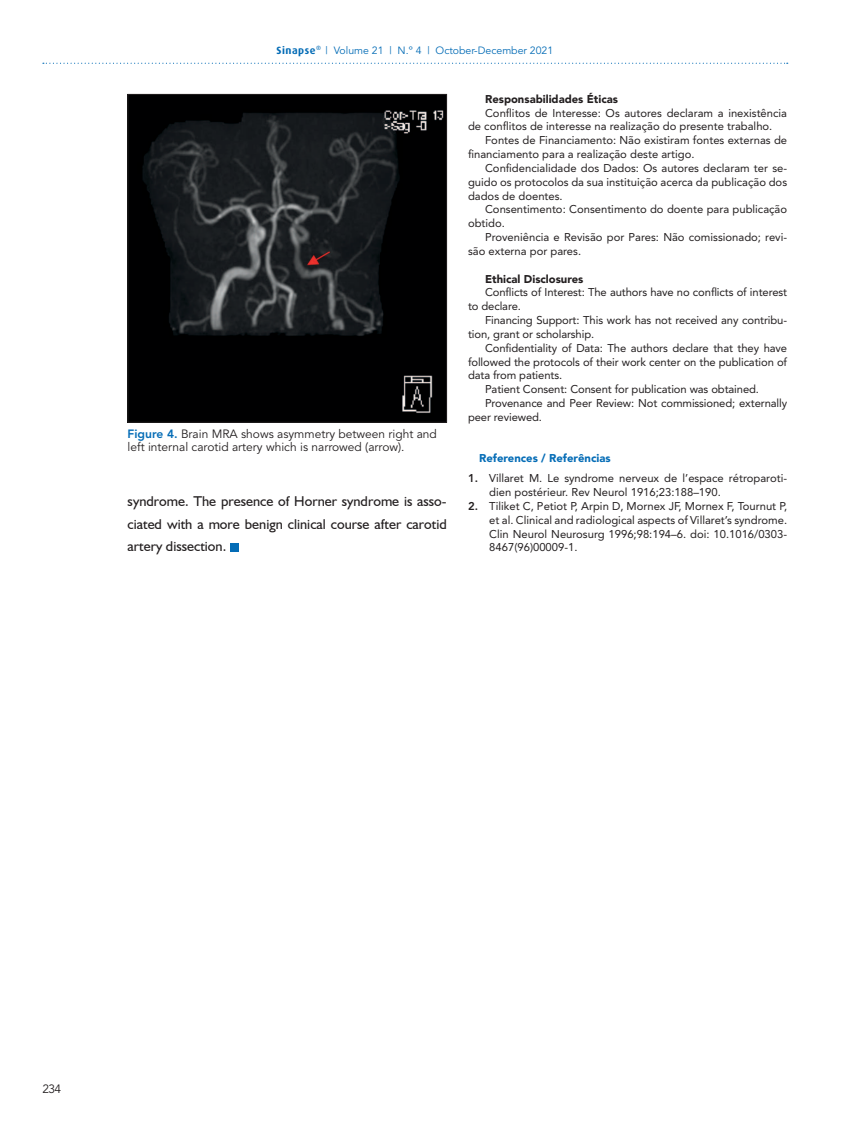
<style>
.page{position:relative;width:851px;height:1136px;background:#fff}
.page>*{position:absolute;margin:0;border:0;box-sizing:border-box;transform-origin:0 0}
.t1{font:14.25px/22.8px "Humanist 521 BT";color:#231f20;text-align:justify}
.t2{font:12px/12.8px "Avenir";color:#231f20}
.t3{font:11.25px/13.8px "Avenir";color:#231f20}
.t4{font:900 11.25px "Avenir";color:#231f20}
.t5{font:900 11.25px "Avenir";color:#046cb6}
.t6{font:10.5px "Avenir";color:#046cb6}
.s1{font-family:"Dax";font-weight:700}
.s2{font-weight:800;color:#046cb6}
.s3{font-weight:800}
</style>
<div class="page">
<svg style="left:43px;top:63px;width:744px;height:1px"></svg>
<div style="left:230px;top:543px;width:8px;height:8px;background:#046cb6"></div>
<img style="left:130px;top:96px;width:314px;height:324px">
<div style="left:128px;top:94px;width:318px;height:328px;border:1px solid #231f20"></div>
<p class="t6" style="left:276px;top:44px;width:278px"><span class="s1">Sinapse</span><sup>®</sup> | Volume 21 | N.º 4 | October-December 2021</p>
<p class="t2" style="left:128px;top:427px;width:311px"><span class="s2">Figure 4.</span> Brain MRA shows asymmetry between right and left internal carotid artery which is narrowed (arrow).</p>
<p class="t1" style="left:128px;top:489px;width:320px">syndrome. The presence of Horner syndrome is asso&shy;ciated with a more benign clinical course after carotid artery dissection.</p>
<p class="t4" style="left:485px;top:92px;width:134px">Responsabilidades Éticas</p>
<p class="t3" style="left:468px;top:106px;width:320px;text-indent:17px">Conflitos de Interesse: Os autores declaram a inexistência de conflitos de interesse na realização do presente trabalho.</p>
<p class="t3" style="left:468px;top:133px;width:320px;text-indent:17px">Fontes de Financiamento: Não existiram fontes externas de financiamento para a realização deste artigo.</p>
<p class="t3" style="left:468px;top:161px;width:320px;text-align:justify;text-indent:17px">Confidencialidade dos Dados: Os autores declaram ter se&shy;guido os protocolos da sua instituição acerca da publicação dos dados de doentes.</p>
<p class="t3" style="left:468px;top:203px;width:320px;text-indent:17px">Consentimento: Consentimento do doente para publicação obtido.</p>
<p class="t3" style="left:468px;top:230px;width:320px;text-indent:17px">Proveniência e Revisão por Pares: Não comissionado; revi&shy;são externa por pares.</p>
<p class="t4" style="left:485px;top:272px;width:100px">Ethical Disclosures</p>
<p class="t3" style="left:468px;top:286px;width:320px;text-indent:17px">Conflicts of Interest: The authors have no conflicts of interest to declare.</p>
<p class="t3" style="left:468px;top:313px;width:320px;text-indent:17px">Financing Support: This work has not received any contribu&shy;tion, grant or scholarship.</p>
<p class="t3" style="left:485px;top:341px;width:303px">Confidentiality of Data: The authors declare that they have</p>
<p class="t3" style="left:468px;top:355px;width:320px">followed the protocols of their work center on the publication of</p>
<p class="t3" style="left:468px;top:368px;width:96px">data from patients.</p>
<p class="t3" style="left:485px;top:382px;width:275px">Patient Consent: Consent for publication was obtained.</p>
<p class="t3" style="left:485px;top:396px;width:303px">Provenance and Peer Review: Not commissioned; externally</p>
<p class="t3" style="left:468px;top:410px;width:75px">peer reviewed.</p>
<p class="t5" style="left:479px;top:451px;width:133px">References / Referências</p>
<p class="t3" style="left:489px;top:471px;width:299px;text-indent:-21px"><span class="s3">1.</span> Villaret M. Le syndrome nerveux de l’espace rétroparoti&shy;dien postérieur. Rev Neurol 1916;23:188–190.</p>
<p class="t3" style="left:489px;top:499px;width:299px;text-align:justify;text-indent:-21px"><span class="s3">2.</span> Tiliket C, Petiot P, Arpin D, Mornex JF, Mornex F, Tournut P, et al. Clinical and radiological aspects of Villaret’s syndrome.<br>Clin Neurol Neurosurg 1996;98:194–6. doi: 10.1016/0303- 8467(96)00009-1.</p>
<p class="t2" style="left:43px;top:1083px;width:20px">234</p>
</div>
